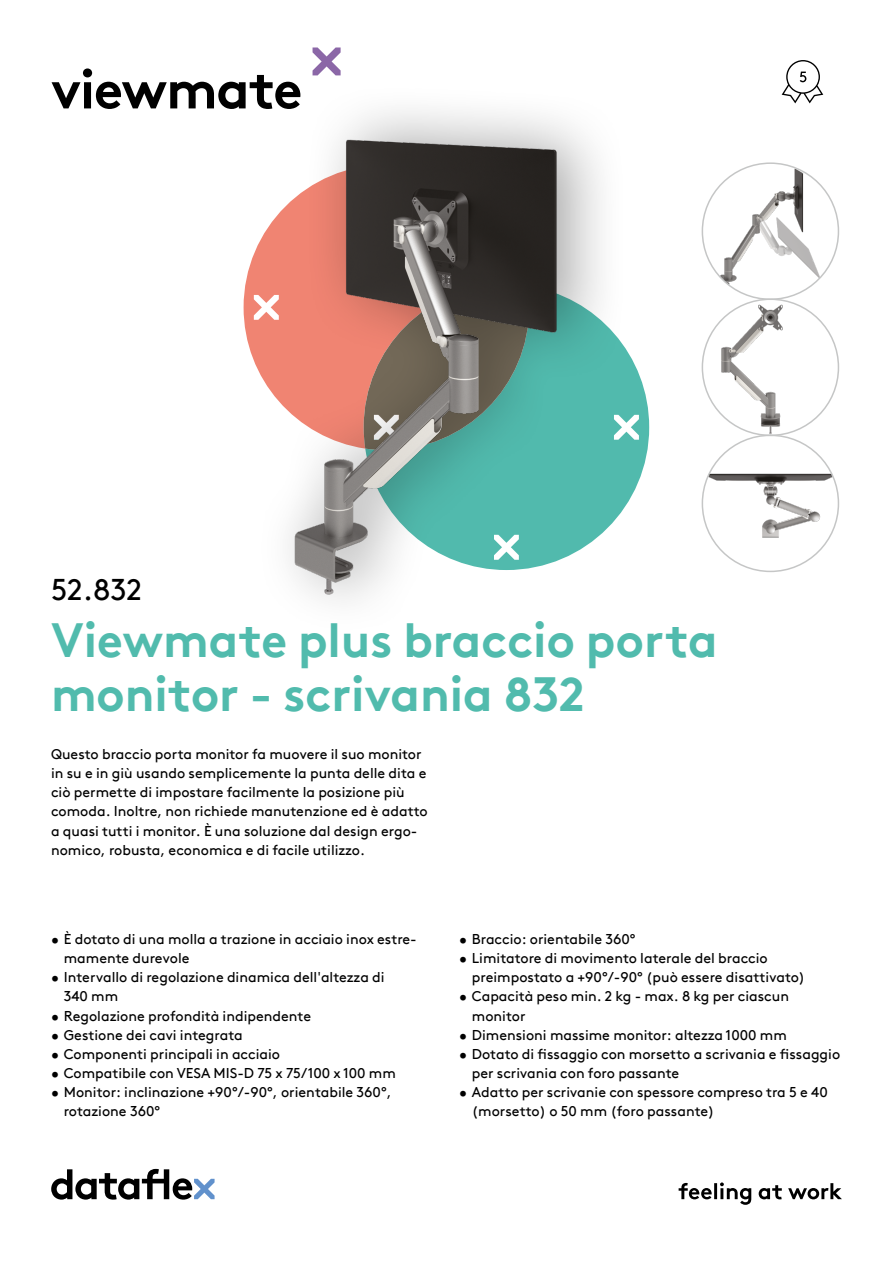
<style>
.page{position:relative;width:893px;height:1263px;background:#fff}
.page>*{position:absolute;margin:0;border:0;box-sizing:border-box;transform-origin:0 0}
.hoofdstuk{font:700 54px "Brown Pro TT";letter-spacing:-.02em;color:#000}
.productnaam{font:700 48px/54px "Brown Pro TT";color:#51bbad}
.productnummer{font:30px "Brown Pro TT";color:#000}
.omschrijving{font:14.25px/19.2px "Brown Pro TT";color:#000}
</style>
<div class="page">
<svg style="left:641px;top:380px;width:8px;height:95px"></svg>
<svg style="left:51px;top:1169px;width:164px;height:30px"></svg>
<svg style="left:679px;top:1182px;width:163px;height:23px"></svg>
<svg style="left:313px;top:47px;width:28px;height:28px"></svg>
<img style="left:702px;top:163px;width:136px;height:136px;border-radius:68px">
<img style="left:702px;top:299px;width:136px;height:136px;border-radius:68px">
<img style="left:702px;top:435px;width:136px;height:136px;border-radius:68px">
<div style="left:254px;top:83px;width:374px;height:558px;background:#000;opacity:.35"></div>
<img style="left:243px;top:133px;width:398px;height:473px">
<svg style="left:782px;top:60px;width:41px;height:43px"></svg>
<p class="hoofdstuk" style="left:51px;top:46px;width:253px">viewmate</p>
<p class="productnummer" style="left:51px;top:566px;width:93px">52.832</p>
<p class="productnaam" style="left:51px;top:608px;width:668px">Viewmate plus braccio porta monitor - scrivania 832</p>
<p class="omschrijving" style="left:51px;top:743px;width:378px">Questo braccio porta monitor fa muovere il suo monitor in su e in giù usando semplicemente la punta delle dita e ciò permette di impostare facilmente la posizione più comoda. Inoltre, non richiede manutenzione ed è adatto a quasi tutti i monitor. È una soluzione dal design ergo&shy;nomico, robusta, economica e di facile utilizzo.</p>
<p class="omschrijving" style="left:64px;top:928px;width:355px;text-indent:-13px">• È dotato di una molla a trazione in acciaio inox estre&shy;mamente durevole</p>
<p class="omschrijving" style="left:64px;top:966px;width:322px;text-indent:-13px">• Intervallo di regolazione dinamica dell'altezza di<br>340 mm</p>
<p class="omschrijving" style="left:51px;top:1005px;width:262px">• Regolazione profondità indipendente</p>
<p class="omschrijving" style="left:51px;top:1024px;width:193px">• Gestione dei cavi integrata</p>
<p class="omschrijving" style="left:51px;top:1043px;width:231px">• Componenti principali in acciaio</p>
<p class="omschrijving" style="left:51px;top:1062px;width:346px">• Compatibile con VESA MIS-D 75 x 75/100 x 100 mm</p>
<p class="omschrijving" style="left:64px;top:1081px;width:329px;text-indent:-13px">• Monitor: inclinazione +90°/-90°, orientabile 360°, rotazione 360°</p>
<p class="omschrijving" style="left:459px;top:928px;width:178px">• Braccio: orientabile 360°</p>
<p class="omschrijving" style="left:472px;top:947px;width:335px;text-indent:-13px">• Limitatore di movimento laterale del braccio preimpostato a +90°/-90° (può essere disattivato)</p>
<p class="omschrijving" style="left:472px;top:986px;width:319px;text-indent:-13px">• Capacità peso min. 2 kg - max. 8 kg per ciascun monitor</p>
<p class="omschrijving" style="left:459px;top:1024px;width:329px">• Dimensioni massime monitor: altezza 1000 mm</p>
<p class="omschrijving" style="left:472px;top:1043px;width:370px;text-indent:-13px">• Dotato di fissaggio con morsetto a scrivania e fissaggio per scrivania con foro passante</p>
<p class="omschrijving" style="left:472px;top:1081px;width:357px;text-indent:-13px">• Adatto per scrivanie con spessore compreso tra 5 e 40 (morsetto) o 50 mm (foro passante)</p>
</div>
